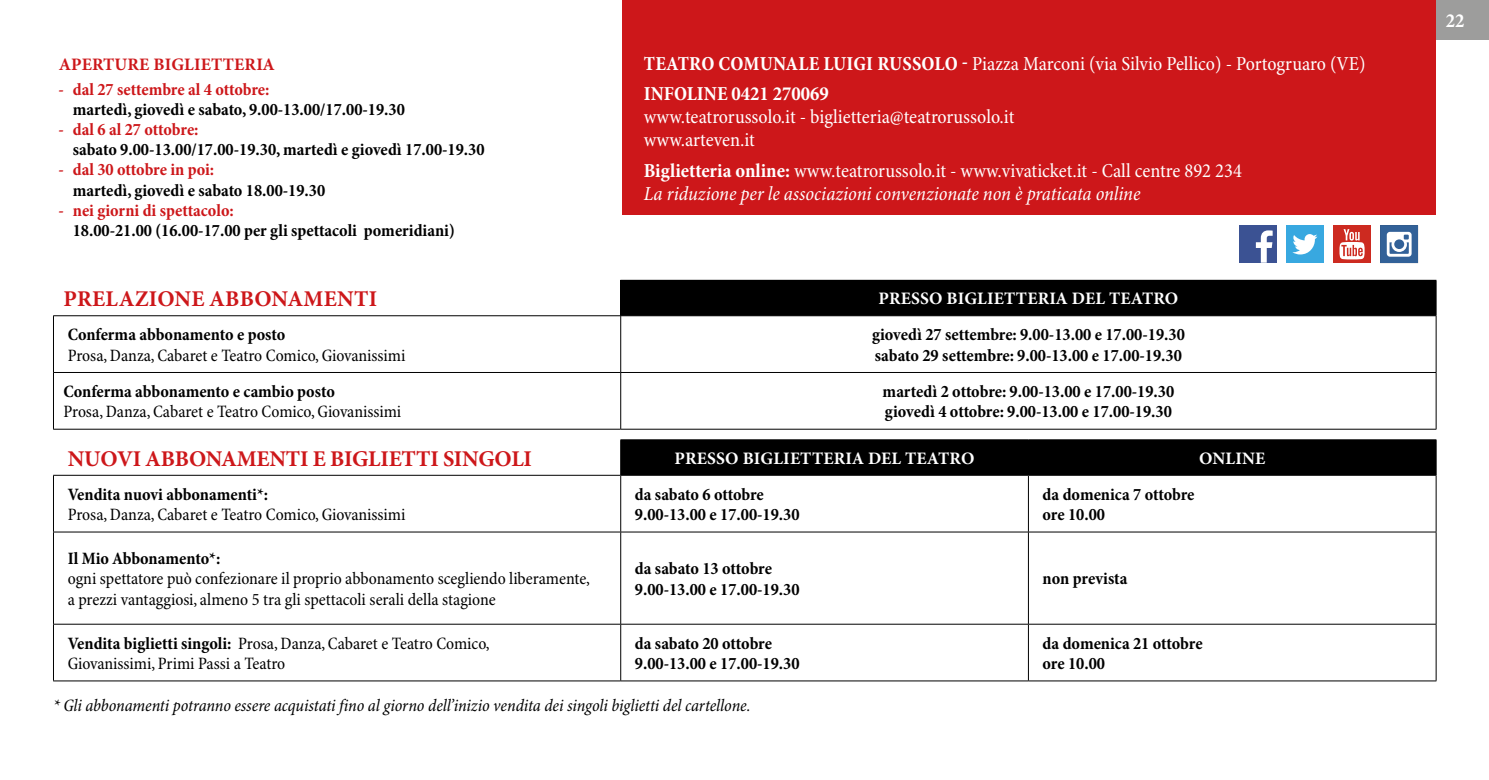
<style>
.page{position:relative;width:1489px;height:780px;background:#fff}
.page>*{position:absolute;margin:0;border:0;box-sizing:border-box;transform-origin:0 0}
.t1{font:700 22.5px "Minion Pro";letter-spacing:-.01em;color:#cd171a}
.t2{font:700 22.5px "Minion Pro";letter-spacing:.01em;color:#cd171a}
.t3{font:condensed 20px/30.5px "Minion Pro";color:#fff}
.t4{font:italic condensed 20px/23px "Minion Pro";letter-spacing:-.005em;color:#fff}
.t5{font:700 condensed 20px "Minion Pro";color:#fff}
.t6{font:700 condensed 17.5px/20px "Minion Pro";color:#000}
.t7{font:condensed 17.5px/20px "Minion Pro";color:#000}
.t8{font:italic condensed 17.5px "Minion Pro";letter-spacing:-.005em;color:#000}
.t9{font:700 condensed 17.5px "Minion Pro";letter-spacing:-.005em;color:#cd171a}
.t10{font:700 17.5px "Minion Pro";letter-spacing:.01em;color:#fff}
.t11{font:700 17.5px "Minion Pro";letter-spacing:.01em;color:#cd171a}
.s1{font-weight:700}
.s2{font-weight:700;font-style:normal}
.s3{font-style:normal}
</style>
<div class="page">
<div style="left:1417px;top:0;width:71px;height:39px;background:#9d9d9c"></div>
<div style="left:620px;top:280px;width:815px;height:36px;background:#000"></div>
<svg style="left:54px;top:316px;width:1381px;height:113px"></svg>
<hr style="left:1435px;top:280px;width:1px;height:35px;background:#000">
<hr style="left:53px;top:315px;width:567px;height:1px;background:#000">
<hr style="left:53px;top:316px;width:1px;height:56px;background:#000">
<hr style="left:620px;top:315px;width:816px;height:1px;background:#000">
<hr style="left:620px;top:316px;width:1px;height:56px;background:#000">
<hr style="left:1435px;top:316px;width:1px;height:56px;background:#000">
<hr style="left:53px;top:372px;width:567px;height:1px;background:#000">
<hr style="left:53px;top:373px;width:1px;height:56px;background:#000">
<hr style="left:620px;top:372px;width:816px;height:1px;background:#000">
<hr style="left:620px;top:373px;width:1px;height:56px;background:#000">
<hr style="left:1435px;top:373px;width:1px;height:56px;background:#000">
<hr style="left:53px;top:429px;width:567px;height:1px;background:#000">
<hr style="left:620px;top:429px;width:816px;height:1px;background:#000">
<div style="left:621px;top:440px;width:814px;height:35px;background:#000"></div>
<svg style="left:54px;top:476px;width:1381px;height:204px"></svg>
<hr style="left:620px;top:439px;width:408px;height:1px;background:#000">
<hr style="left:620px;top:440px;width:1px;height:35px;background:#000">
<hr style="left:1028px;top:439px;width:408px;height:1px;background:#000">
<hr style="left:1027px;top:440px;width:1px;height:35px;background:#000">
<hr style="left:1435px;top:440px;width:1px;height:35px;background:#000">
<hr style="left:53px;top:475px;width:567px;height:1px;background:#000">
<hr style="left:53px;top:475px;width:1px;height:56px;background:#000">
<hr style="left:620px;top:475px;width:408px;height:1px;background:#000">
<hr style="left:620px;top:475px;width:1px;height:56px;background:#000">
<hr style="left:1028px;top:475px;width:408px;height:1px;background:#000">
<hr style="left:1027px;top:475px;width:1px;height:56px;background:#000">
<hr style="left:1435px;top:475px;width:1px;height:56px;background:#000">
<hr style="left:53px;top:531px;width:567px;height:1px;background:#000">
<hr style="left:53px;top:532px;width:1px;height:92px;background:#000">
<hr style="left:620px;top:531px;width:408px;height:1px;background:#000">
<hr style="left:620px;top:532px;width:1px;height:92px;background:#000">
<hr style="left:1028px;top:531px;width:408px;height:1px;background:#000">
<hr style="left:1027px;top:532px;width:1px;height:92px;background:#000">
<hr style="left:1435px;top:532px;width:1px;height:92px;background:#000">
<hr style="left:53px;top:623px;width:567px;height:1px;background:#000">
<hr style="left:53px;top:624px;width:1px;height:56px;background:#000">
<hr style="left:620px;top:623px;width:408px;height:1px;background:#000">
<hr style="left:620px;top:624px;width:1px;height:56px;background:#000">
<hr style="left:1028px;top:623px;width:408px;height:1px;background:#000">
<hr style="left:1027px;top:624px;width:1px;height:56px;background:#000">
<hr style="left:1435px;top:624px;width:1px;height:56px;background:#000">
<hr style="left:53px;top:680px;width:567px;height:1px;background:#000">
<hr style="left:620px;top:680px;width:408px;height:1px;background:#000">
<hr style="left:1028px;top:680px;width:408px;height:1px;background:#000">
<div style="left:1332px;top:225px;width:38px;height:38px;background:#cd2a20"></div>
<svg style="left:1339px;top:229px;width:25px;height:30px"></svg>
<svg style="left:1380px;top:225px;width:37px;height:38px"></svg>
<div style="left:1238px;top:225px;width:38px;height:38px;background:#3b5293"></div>
<svg style="left:1255px;top:230px;width:17px;height:33px"></svg>
<div style="left:1285px;top:225px;width:38px;height:38px;background:#38a8e0"></div>
<svg style="left:1292px;top:234px;width:25px;height:20px"></svg>
<div style="left:622px;top:0;width:813px;height:214px;background:#cd171a"></div>
<p class="t11" style="left:59px;top:54px;width:218px">APERTURE BIGLIETTERIA</p>
<p class="t9" style="left:59px;top:79px;width:212px">- dal 27 settembre al 4 ottobre:</p>
<p class="t6" style="left:73px;top:100px;width:333px">martedì, giovedì e sabato, 9.00-13.00/17.00-19.30</p>
<p class="t9" style="left:59px;top:119px;width:141px">- dal 6 al 27 ottobre:</p>
<p class="t6" style="left:73px;top:140px;width:413px">sabato 9.00-13.00/17.00-19.30, martedì e giovedì 17.00-19.30</p>
<p class="t9" style="left:59px;top:159px;width:157px">- dal 30 ottobre in poi:</p>
<p class="t6" style="left:73px;top:181px;width:254px">martedì, giovedì e sabato 18.00-19.30</p>
<p class="t9" style="left:59px;top:200px;width:177px">- nei giorni di spettacolo:</p>
<p class="t6" style="left:73px;top:221px;width:383px">18.00-21.00 (16.00-17.00 per gli spettacoli pomeridiani)</p>
<p class="t3" style="left:643px;top:49px;width:723px"><span class="s1">TEATRO COMUNALE LUIGI RUSSOLO -</span> Piazza Marconi (via Silvio Pellico) - Portogruaro (VE)<br><span class="s1">INFOLINE 0421 270069</span></p>
<p class="t3" style="left:643px;top:106px;width:372px;line-height:23px">www.teatrorussolo.it - biglietteria@teatrorussolo.it www.arteven.it</p>
<p class="t4" style="left:643px;top:160px;width:599px"><span class="s2">Biglietteria online:</span> <span class="s3">www.teatrorussolo.it - www.vivaticket.it - Call centre 892 234<br></span>La riduzione per le associazioni convenzionate non è praticata online</p>
<p class="t2" style="left:64px;top:285px;width:315px">PRELAZIONE ABBONAMENTI</p>
<p class="t10" style="left:878px;top:288px;width:301px">PRESSO BIGLIETTERIA DEL TEATRO</p>
<p class="t6" style="left:68px;top:325px;width:219px">Conferma abbonamento e posto</p>
<p class="t7" style="left:68px;top:345px;width:339px">Prosa, Danza, Cabaret e Teatro Comico, Giovanissimi</p>
<p class="t6" style="left:872px;top:325px;width:314px">giovedì 27 settembre: 9.00-13.00 e 17.00-19.30 sabato 29 settembre: 9.00-13.00 e 17.00-19.30</p>
<p class="t6" style="left:63px;top:382px;width:273px">Conferma abbonamento e cambio posto</p>
<p class="t7" style="left:63px;top:402px;width:339px">Prosa, Danza, Cabaret e Teatro Comico, Giovanissimi</p>
<p class="t6" style="left:882px;top:382px;width:293px">martedì 2 ottobre: 9.00-13.00 e 17.00-19.30 giovedì 4 ottobre: 9.00-13.00 e 17.00-19.30</p>
<p class="t1" style="left:68px;top:445px;width:466px">NUOVI ABBONAMENTI E BIGLIETTI SINGOLI</p>
<p class="t10" style="left:674px;top:448px;width:301px">PRESSO BIGLIETTERIA DEL TEATRO</p>
<p class="t10" style="left:1198px;top:448px;width:68px">ONLINE</p>
<p class="t6" style="left:68px;top:485px;width:202px">Vendita nuovi abbonamenti*:</p>
<p class="t7" style="left:68px;top:505px;width:339px">Prosa, Danza, Cabaret e Teatro Comico, Giovanissimi</p>
<p class="t6" style="left:635px;top:485px;width:166px">da sabato 6 ottobre<br>9.00-13.00 e 17.00-19.30</p>
<p class="t6" style="left:1042px;top:485px;width:153px">da domenica 7 ottobre ore 10.00</p>
<p class="t6" style="left:68px;top:549px;width:154px">Il Mio Abbonamento*:</p>
<p class="t7" style="left:68px;top:569px;width:524px">ogni spettatore può confezionare il proprio abbonamento scegliendo liberamente, a prezzi vantaggiosi, almeno 5 tra gli spettacoli serali della stagione</p>
<p class="t6" style="left:635px;top:559px;width:166px">da sabato 13 ottobre<br>9.00-13.00 e 17.00-19.30</p>
<p class="t6" style="left:1042px;top:569px;width:86px">non prevista</p>
<p class="t7" style="left:68px;top:634px;width:423px"><span class="s1">Vendita biglietti singoli:</span> Prosa, Danza, Cabaret e Teatro Comico,<br>Giovanissimi, Primi Passi a Teatro</p>
<p class="t6" style="left:635px;top:634px;width:166px">da sabato 20 ottobre<br>9.00-13.00 e 17.00-19.30</p>
<p class="t6" style="left:1042px;top:634px;width:161px">da domenica 21 ottobre ore 10.00</p>
<p class="t8" style="left:53px;top:695px;width:699px">* Gli abbonamenti potranno essere acquistati fino al giorno dell’inizio vendita dei singoli biglietti del cartellone.</p>
<p class="t5" style="left:1445px;top:9px;width:20px">22</p>
</div>
